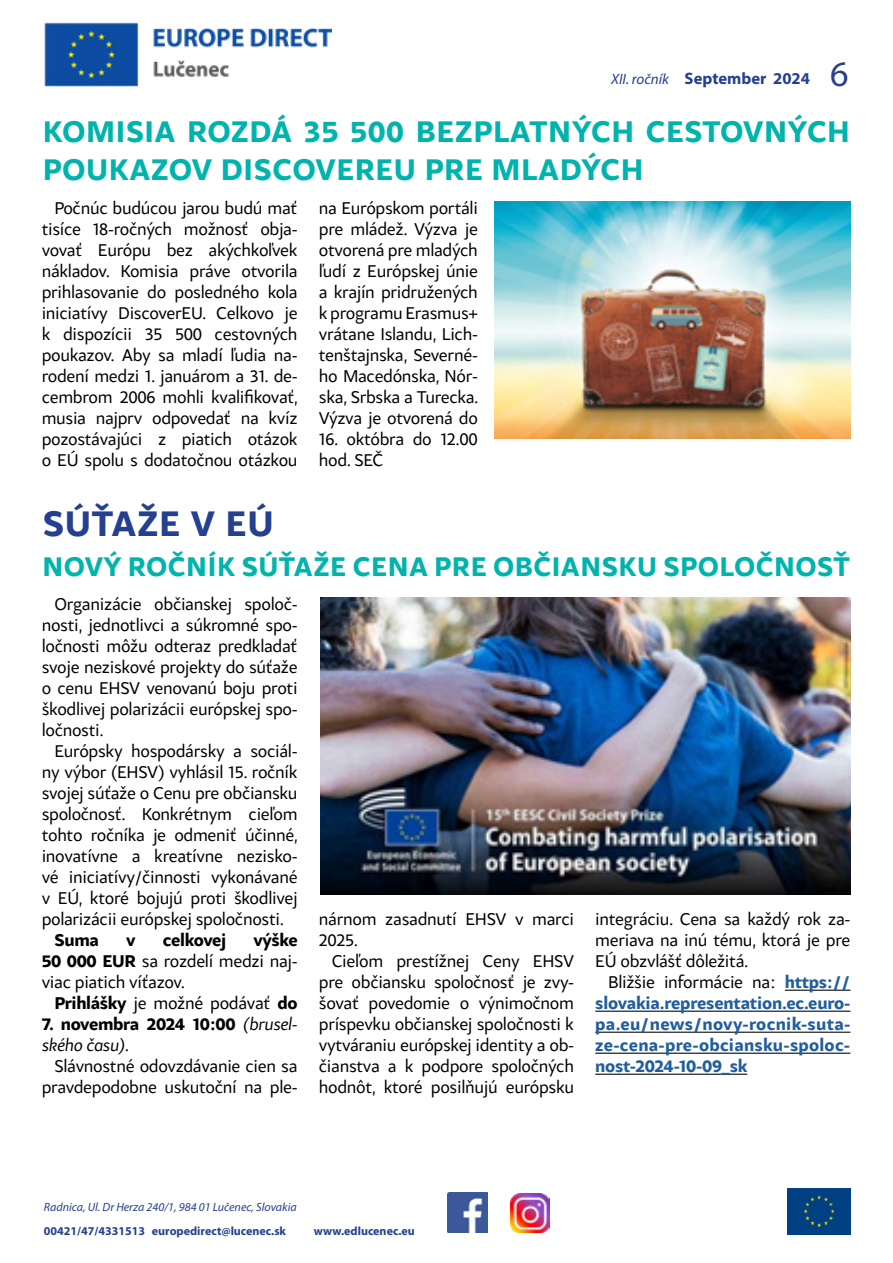
<style>
.page{position:relative;width:893px;height:1263px;background:#fff}
.page>*{position:absolute;margin:0;border:0;box-sizing:border-box;transform-origin:0 0}
.t1{font:700 37.5px "Samo Sans";letter-spacing:.015em;color:#25408f}
.t2{font:700 31.5px/37.8px "Samo Sans";letter-spacing:.015em;color:#00b4ad}
.t3{font:700 28.5px "Samo Sans";letter-spacing:.015em;color:#00b4ad}
.t4{font:18px/21px "Samo Sans";letter-spacing:-.02em;color:#000;text-align:justify}
.t5{font:700 18px/21px "Samo Sans";letter-spacing:.01em;color:#215e9e;text-align:justify}
.t6{font:700 18px/21px "Samo Sans";letter-spacing:-.02em;color:#000}
.t7{font:700 16.65px "Myriad Pro";color:#25408f}
.t8{font:700 12px "Myriad Pro";color:#25408f}
.t9{font:italic 12px "Myriad Pro";color:#25408f}
.s1{font-weight:400;font-style:italic;font-size:15px}
.s2{font-weight:400;font-size:36px}
.s3{font-weight:700}
.s4{font-weight:400;font-style:italic}
.s5{font-weight:400}
.s6{font-weight:400;color:#000}
</style>
<div class="page">
<div style="left:787px;top:1188px;width:63px;height:47px;background:#004083"></div>
<img style="left:804px;top:1195px;width:31px;height:32px">
<img style="left:448px;top:1193px;width:39px;height:39px">
<img style="left:510px;top:1193px;width:39px;height:39px">
<img style="left:44px;top:22px;width:287px;height:64px">
<img style="left:495px;top:201px;width:355px;height:237px">
<hr style="left:785px;top:990px;width:65px;height:1px;background:#000">
<hr style="left:595px;top:1011px;width:255px;height:1px;background:#000">
<hr style="left:595px;top:1032px;width:255px;height:1px;background:#000">
<hr style="left:595px;top:1053px;width:255px;height:1px;background:#000">
<hr style="left:595px;top:1074px;width:152px;height:1px;background:#000">
<img style="left:320px;top:597px;width:530px;height:298px">
<p class="t7" style="left:611px;top:68px;width:239px"><span class="s1">XII. ročník</span> September 2024 <span class="s2">6</span></p>
<h2 class="t2" style="left:43px;top:112px;width:809px">KOMISIA ROZDÁ 35 500 BEZPLATNÝCH CESTOVNÝCH<br>POUKAZOV DISCOVEREU PRE MLADÝCH</h2>
<p class="t4" style="left:42px;top:197px;width:258px;text-indent:13px">Počnúc budúcou jarou budú mať tisíce 18-ročných možnosť obja&shy;vovať Európu bez akýchkoľvek nákladov. Komisia práve otvorila prihlasovanie do posledného kola iniciatívy DiscoverEU. Celkovo je k dispozícii 35 500 cestovných poukazov. Aby sa mladí ľudia na&shy;rodení medzi 1. januárom a 31. de&shy;cembrom 2006 mohli kvalifikovať, musia najprv odpovedať na kvíz pozostávajúci z piatich otázok o EÚ spolu s dodatočnou otázkou</p>
<h1 class="t1" style="left:43px;top:500px;width:233px">SÚŤAŽE V EÚ</h1>
<p class="t4" style="left:319px;top:197px;width:161px">na Európskom portáli pre mládež. Výzva je otvorená pre mladých ľudí z Európskej únie a krajín pridružených k programu Erasmus+ vrátane Islandu, Lich&shy;tenštajnska, Severné&shy;ho Macedónska, Nór&shy;ska, Srbska a Turecka.<br>Výzva je otvorená do</p>
<p class="t4" style="left:319px;top:428px;width:161px">16. októbra do 12.00 hod. SEČ</p>
<h3 class="t3" style="left:43px;top:549px;width:809px">NOVÝ ROČNÍK SÚŤAŽE CENA PRE OBČIANSKU SPOLOČNOSŤ</h3>
<p class="t4" style="left:42px;top:593px;width:257px;text-indent:13px">Organizácie občianskej spoloč&shy;nosti, jednotlivci a súkromné spo&shy;ločnosti môžu odteraz predkladať svoje neziskové projekty do súťaže o cenu EHSV venovanú boju proti škodlivej polarizácii európskej spo&shy;ločnosti.</p>
<p class="t4" style="left:42px;top:740px;width:258px;text-indent:13px">Európsky hospodársky a sociál&shy;ny výbor (EHSV) vyhlásil 15. ročník svojej súťaže o Cenu pre občiansku spoločnosť. Konkrétnym cieľom tohto ročníka je odmeniť účinné, inovatívne a kreatívne nezisko&shy;vé iniciatívy/činnosti vykonávané v EÚ, ktoré bojujú proti škodlivej polarizácii európskej spoločnosti.</p>
<p class="t6" style="left:54px;top:929px;width:46px">Suma</p>
<p class="t6" style="left:126px;top:929px;width:11px">v</p>
<p class="t6" style="left:163px;top:929px;width:65px">celkovej</p>
<p class="t4" style="left:42px;top:929px;width:257px;text-indent:212px"><span class="s3">výške 50 000 EUR</span> sa rozdelí medzi naj&shy;viac piatich víťazov.</p>
<p class="t4" style="left:54px;top:992px;width:245px"><span class="s3">Prihlášky</span> je možné podávať <span class="s3">do</span></p>
<p class="t6" style="left:42px;top:1013px;width:257px">7. novembra 2024 10:00 <span class="s4">(brusel&shy;ského času)</span><span class="s5">.</span></p>
<p class="t4" style="left:42px;top:1055px;width:257px;text-align:right">Slávnostné odovzdávanie cien sa pravdepodobne uskutoční na ple-</p>
<p class="t4" style="left:319px;top:908px;width:257px">nárnom zasadnutí EHSV v marci<br>2025.</p>
<p class="t4" style="left:319px;top:950px;width:257px;text-indent:13px">Cieľom prestížnej Ceny EHSV pre občiansku spoločnosť je zvy&shy;šovať povedomie o výnimočnom príspevku občianskej spoločnosti k vytváraniu európskej identity a ob&shy;čianstva a k podpore spoločných hodnôt, ktoré posilňujú európsku</p>
<p class="t4" style="left:595px;top:908px;width:257px">integráciu. Cena sa každý rok za&shy;meriava na inú tému, ktorá je pre EÚ obzvlášť dôležitá.</p>
<p class="t5" style="left:595px;top:971px;width:257px;text-indent:13px"><span class="s6">Bližšie informácie na:</span> https:// slovakia.representation.ec.euro&shy;pa.eu/news/novy-rocnik-suta&shy;ze-cena-pre-obciansku-spoloc&shy;nost-2024-10-09_sk</p>
<p class="t9" style="left:44px;top:1199px;width:254px">Radnica, Ul. Dr Herza 240/1, 984 01 Lučenec, Slovakia</p>
<p class="t8" style="left:44px;top:1223px;width:244px">00421/47/4331513 europedirect@lucenec.sk</p>
<p class="t8" style="left:314px;top:1223px;width:102px">www.edlucenec.eu</p>
</div>
